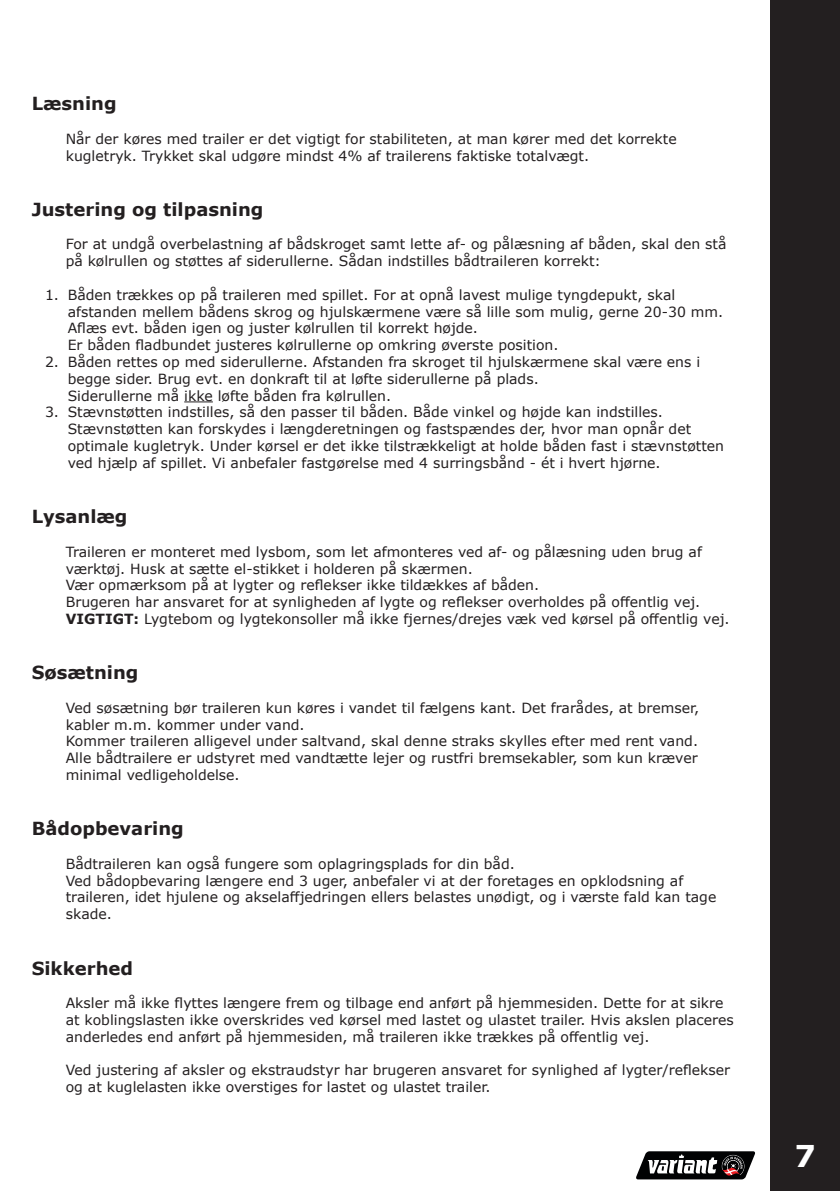
<style>
.page{position:relative;width:840px;height:1191px;background:#fff}
.page>*{position:absolute;margin:0;border:0;box-sizing:border-box;transform-origin:0 0}
.t1{font:700 30px "Verdana";color:#fff}
.t2{font:700 18px "Verdana";color:#231f20}
.t3{font:14px/16.8px "Verdana";color:#231f20}
.s1{font-weight:700}
</style>
<div class="page">
<div style="left:770px;top:0;width:69px;height:1191px;background:#231f20"></div>
<svg style="left:184px;top:401px;width:29px;height:1px"></svg>
<svg style="left:636px;top:1151px;width:119px;height:28px"></svg>
<p class="t2" style="left:32px;top:91px;width:86px">Læsning</p>
<p class="t3" style="left:66px;top:130px;width:612px">Når der køres med trailer er det vigtigt for stabiliteten, at man kører med det korrekte kugletryk. Trykket skal udgøre mindst 4% af trailerens faktiske totalvægt.</p>
<p class="t2" style="left:32px;top:196px;width:233px">Justering og tilpasning</p>
<p class="t3" style="left:66px;top:236px;width:661px">For at undgå overbelastning af bådskroget samt lette af- og pålæsning af båden, skal den stå på kølrullen og støttes af siderullerne. Sådan indstilles bådtraileren korrekt:</p>
<p class="t3" style="left:68px;top:286px;width:656px;text-indent:-23px">1. Båden trækkes op på traileren med spillet. For at opnå lavest mulige tyngdepukt, skal afstanden mellem bådens skrog og hjulskærmene være så lille som mulig, gerne 20-30 mm.<br>Aflæs evt. båden igen og juster kølrullen til korrekt højde.<br>Er båden fladbundet justeres kølrullerne op omkring øverste position.</p>
<p class="t3" style="left:68px;top:353px;width:633px;text-indent:-23px">2. Båden rettes op med siderullerne. Afstanden fra skroget til hjulskærmene skal være ens i begge sider. Brug evt. en donkraft til at løfte siderullerne på plads.<br>Siderullerne må ikke løfte båden fra kølrullen.</p>
<p class="t3" style="left:68px;top:404px;width:657px;text-indent:-23px">3. Stævnstøtten indstilles, så den passer til båden. Både vinkel og højde kan indstilles.<br>Stævnstøtten kan forskydes i længderetningen og fastspændes der, hvor man opnår det optimale kugletryk. Under kørsel er det ikke tilstrækkeligt at holde båden fast i stævnstøtten ved hjælp af spillet. Vi anbefaler fastgørelse med 4 surringsbånd - ét i hvert hjørne.</p>
<p class="t2" style="left:32px;top:504px;width:97px">Lysanlæg</p>
<p class="t3" style="left:66px;top:543px;width:637px">Traileren er monteret med lysbom, som let afmonteres ved af- og pålæsning uden brug af værktøj. Husk at sætte el-stikket i holderen på skærmen.</p>
<p class="t3" style="left:66px;top:577px;width:635px">Vær opmærksom på at lygter og reflekser ikke tildækkes af båden.<br>Brugeren har ansvaret for at synligheden af lygte og reflekser overholdes på offentlig vej.</p>
<p class="t3" style="left:66px;top:610px;width:665px"><span class="s1">VIGTIGT:</span> Lygtebom og lygtekonsoller må ikke fjernes/drejes væk ved kørsel på offentlig vej.</p>
<p class="t2" style="left:32px;top:660px;width:108px">Søsætning</p>
<p class="t3" style="left:66px;top:699px;width:634px">Ved søsætning bør traileren kun køres i vandet til fælgens kant. Det frarådes, at bremser,</p>
<p class="t3" style="left:66px;top:716px;width:633px">kabler m.m. kommer under vand.<br>Kommer traileren alligevel under saltvand, skal denne straks skylles efter med rent vand.</p>
<p class="t3" style="left:66px;top:749px;width:633px">Alle bådtrailere er udstyret med vandtætte lejer og rustfri bremsekabler, som kun kræver minimal vedligeholdelse.</p>
<p class="t2" style="left:32px;top:816px;width:154px">Bådopbevaring</p>
<p class="t3" style="left:66px;top:855px;width:450px">Bådtraileren kan også fungere som oplagringsplads for din båd.</p>
<p class="t3" style="left:66px;top:872px;width:618px">Ved bådopbevaring længere end 3 uger, anbefaler vi at der foretages en opklodsning af</p>
<p class="t3" style="left:66px;top:889px;width:651px">traileren, idet hjulene og akselaffjedringen ellers belastes unødigt, og i værste fald kan tage skade.</p>
<p class="t2" style="left:32px;top:955px;width:103px">Sikkerhed</p>
<p class="t3" style="left:66px;top:994px;width:669px">Aksler må ikke flyttes længere frem og tilbage end anført på hjemmesiden. Dette for at sikre at koblingslasten ikke overskrides ved kørsel med lastet og ulastet trailer. Hvis akslen placeres anderledes end anført på hjemmesiden, må traileren ikke trækkes på offentlig vej.</p>
<p class="t3" style="left:66px;top:1061px;width:665px">Ved justering af aksler og ekstraudstyr har brugeren ansvaret for synlighed af lygter/reflekser og at kuglelasten ikke overstiges for lastet og ulastet trailer.</p>
<p class="t1" style="left:794px;top:1135px;width:23px">7</p>
</div>
